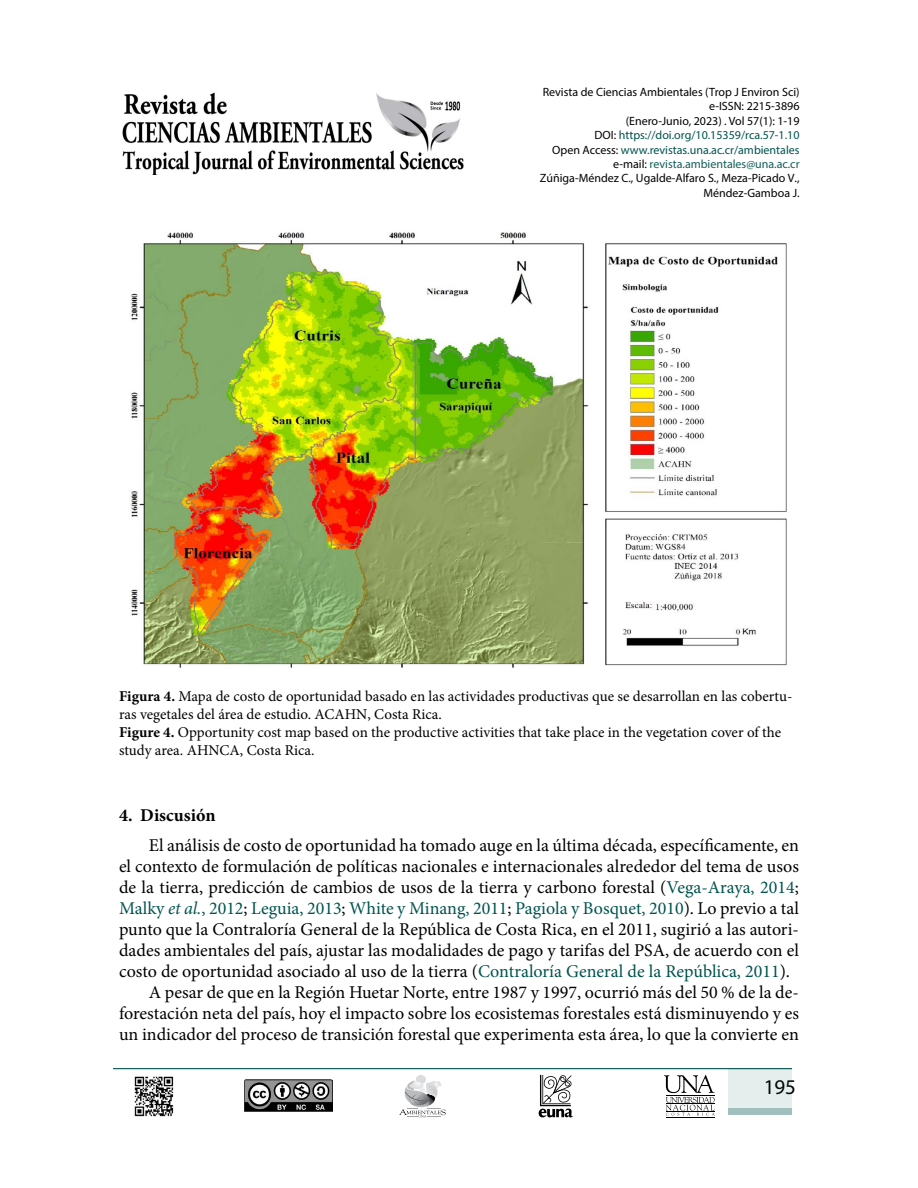
<style>
.page{position:relative;width:918px;height:1188px;background:#fff}
.page>*{position:absolute;margin:0;border:0;box-sizing:border-box;transform-origin:0 0}
.t1{font:21px "Myriad Pro";color:#000}
.t2{font:18px "Minion Pro";color:#000}
.t3{font:18px "Minion Pro";color:#00534e}
.t4{font:700 18px "Minion Pro";color:#000}
.t5{font:15px/18px "Minion Pro";color:#000}
.t6{font:12px/14.4px "Myriad Pro";color:#000;text-align:right}
.s1{color:#00534e}
.s2{color:#135e59}
.s3{font-weight:700}
.s4{font-style:italic}
.s5{color:#000}
</style>
<div class="page">
<svg style="left:539px;top:1075px;width:34px;height:42px"></svg>
<div style="left:416px;top:1075px;width:10px;height:9px;background:#dbdcdd;border-radius:50%"></div>
<svg style="left:399px;top:1081px;width:47px;height:36px"></svg>
<hr style="left:666px;top:1117px;width:48px;height:1px;background:#000">
<svg style="left:664px;top:1075px;width:51px;height:41px"></svg>
<hr style="left:113px;top:1068px;width:679px;height:1px;background:#00534e">
<div style="left:729px;top:1068px;width:63px;height:46px;background:#e6eeed"></div>
<div style="left:729px;top:1108px;width:63px;height:6px;background:#a1bfbd"></div>
<img style="left:244px;top:1080px;width:89px;height:31px">
<img style="left:134px;top:1076px;width:40px;height:41px">
<img style="left:122px;top:92px;width:342px;height:83px">
<img style="left:130px;top:232px;width:657px;height:436px">
<p class="t6" style="left:540px;top:85px;width:261px">Revista de Ciencias Ambientales (Trop J Environ Sci) e-ISSN: 2215-3896<br>(Enero-Junio, 2023) . Vol 57(1): 1-19<br>DOI: <span class="s1">https://doi.org/10.15359/rca.57-1.10<br></span>Open Access: <span class="s1">www.revistas.una.ac.cr/ambientales </span>e-mail: <span class="s2">revista.ambientales@una.ac.cr </span>Zúñiga-Méndez C., Ugalde-Alfaro S., Meza-Picado V., Méndez-Gamboa J.</p>
<p class="t5" style="left:119px;top:687px;width:675px"><span class="s3">Figura 4.</span> Mapa de costo de oportunidad basado en las actividades productivas que se desarrollan en las cobertu&shy;ras vegetales del área de estudio. ACAHN, Costa Rica.<br><span class="s3">Figure 4.</span> Opportunity cost map based on the productive activities that take place in the vegetation cover of the study area. AHNCA, Costa Rica.</p>
<p class="t4" style="left:119px;top:803px;width:98px">4. Discusión</p>
<p class="t2" style="left:149px;top:833px;width:652px">El análisis de costo de oportunidad ha tomado auge en la última década, específicamente, en</p>
<p class="t2" style="left:119px;top:854px;width:681px">el contexto de formulación de políticas nacionales e internacionales alrededor del tema de usos</p>
<p class="t2" style="left:119px;top:875px;width:681px">de la tierra, predicción de cambios de usos de la tierra y carbono forestal (<span class="s1">Vega-Araya, 2014</span>;</p>
<p class="t3" style="left:119px;top:896px;width:681px">Malky <span class="s4">et al.</span>, 2012<span class="s5">;</span> Leguia, 2013<span class="s5">;</span> White y Minang, 2011<span class="s5">;</span> Pagiola y Bosquet, 2010<span class="s5">). Lo previo a tal</span></p>
<p class="t2" style="left:119px;top:917px;width:681px">punto que la Contraloría General de la República de Costa Rica, en el 2011, sugirió a las autori-</p>
<p class="t2" style="left:119px;top:938px;width:681px">dades ambientales del país, ajustar las modalidades de pago y tarifas del PSA, de acuerdo con el</p>
<p class="t2" style="left:119px;top:959px;width:673px">costo de oportunidad asociado al uso de la tierra (<span class="s1">Contraloría General de la República, 2011</span>).</p>
<p class="t2" style="left:149px;top:980px;width:652px">A pesar de que en la Región Huetar Norte, entre 1987 y 1997, ocurrió más del 50 % de la de-</p>
<p class="t2" style="left:119px;top:1001px;width:681px">forestación neta del país, hoy el impacto sobre los ecosistemas forestales está disminuyendo y es</p>
<p class="t2" style="left:119px;top:1022px;width:681px">un indicador del proceso de transición forestal que experimenta esta área, lo que la convierte en</p>
<p class="t1" style="left:764px;top:1074px;width:34px">195</p>
</div>
